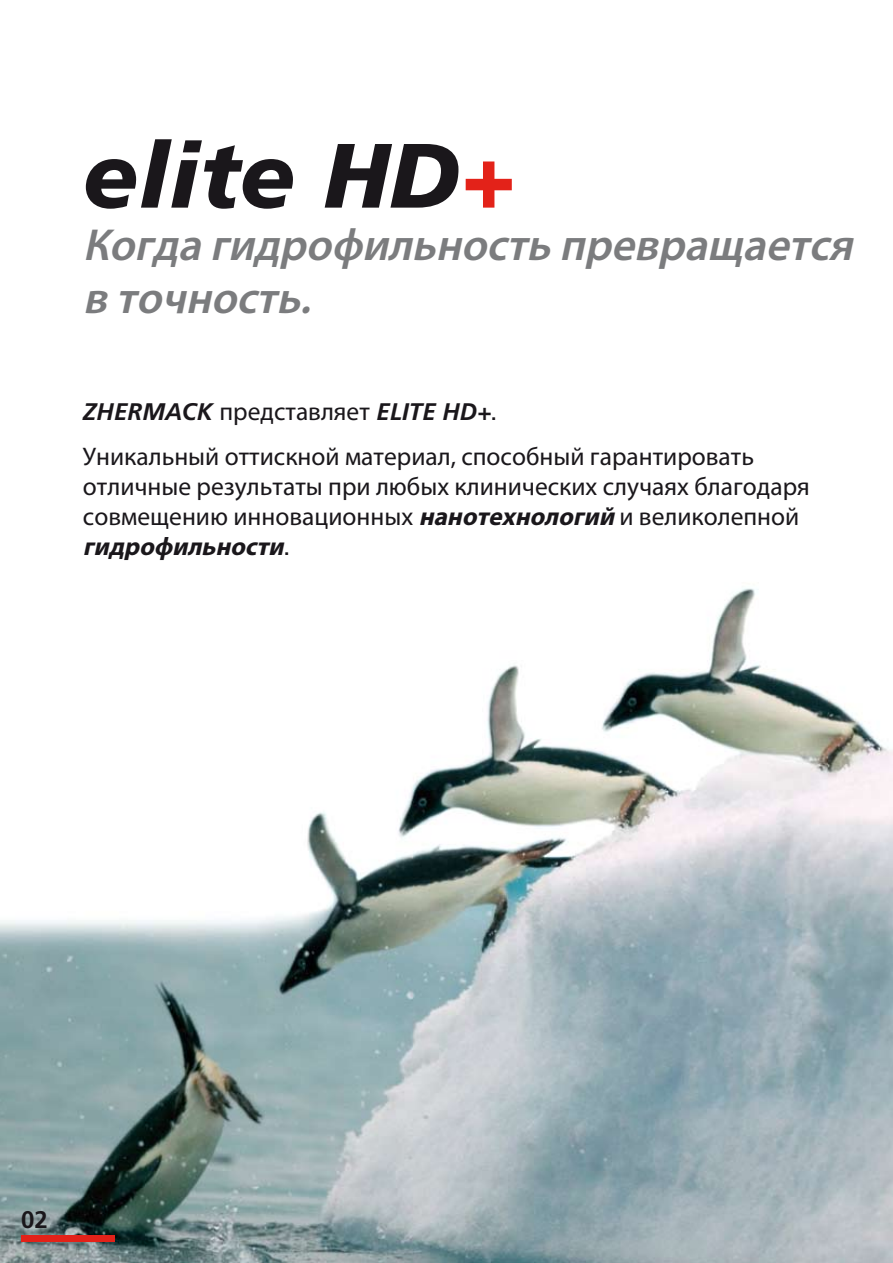
<style>
.page{position:relative;width:893px;height:1263px;background:#fff}
.page>*{position:absolute;margin:0;border:0;box-sizing:border-box;transform-origin:0 0}
.t1{font:italic 900 91.2px "Frutiger LT";color:#1a171b}
.t2{font:italic 600 45px/52.5px "Myriad Pro";color:#7b7c7e}
.t3{font:25.5px/30px "Myriad Pro";color:#1a171b}
.t4{font:italic 700 24px "Frutiger LT";letter-spacing:.005em;color:#1a171b}
.t5{font:700 24px "Frutiger LT";color:#1a171b}
.s1{color:#e32219}
.s2{font-family:"Myriad Pro";font-weight:400;font-style:normal;font-size:25.5px}
.s3{font-weight:400;font-style:normal}
.s4{font-weight:700;font-style:italic}
.s5{font-family:"Frutiger CE";font-size:24px}
</style>
<div class="page">
<img style="left:0;top:588px;width:893px;height:675px">
<div style="left:21px;top:1235px;width:94px;height:7px;background:#e32219"></div>
<h1 class="t1" style="left:83px;top:121px;width:433px">elite HD<span class="s1">+</span></h1>
<h2 class="t2" style="left:83px;top:218px;width:783px">Когда гидрофильность превращается в точность.</h2>
<p class="t4" style="left:83px;top:398px;width:416px">ZHERMACK <span class="s2">представляет</span> ELITE HD+<span class="s3">.</span></p>
<p class="t3" style="left:83px;top:441px;width:728px">Уникальный оттискной материал, способный гарантировать отличные результаты при любых клинических случаях благодаря совмещению инновационных <span class="s4">нанотехнологий</span> и великолепной <span class="s4">гидрофильности</span><span class="s5">.</span></p>
<p class="t5" style="left:21px;top:1205px;width:28px">02</p>
</div>
